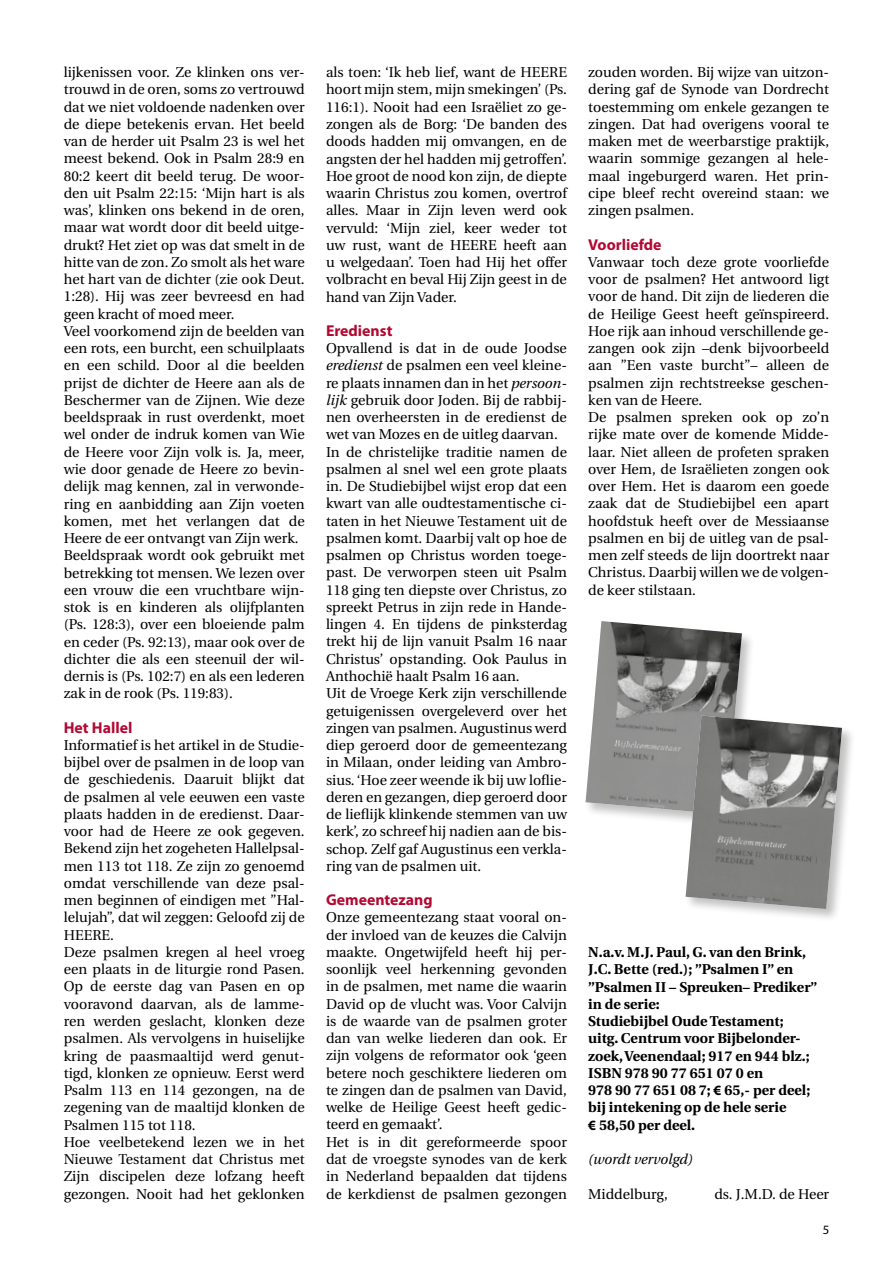
<style>
.page{position:relative;width:893px;height:1263px;background:#fff}
.page>*{position:absolute;margin:0;border:0;box-sizing:border-box;transform-origin:0 0}
.t1{font:700 15.75px "Myriad Pro";color:#b20933}
.t2{font:14.25px/17.2px "Utopia";color:#000}
.t3{font:700 14.25px/17.2px "Utopia";color:#000}
.t4{font:italic 14.25px "Utopia";color:#000}
.t5{font:12.75px "Myriad Pro";color:#000}
.s1{font-style:italic}
.s2{font-family:"Myriad Pro"}
</style>
<div class="page">
<div style="left:684px;top:714px;width:172px;height:209px;background:#000;opacity:.25"></div>
<svg style="left:585px;top:621px;width:257px;height:288px"></svg>
<img style="left:686px;top:716px;width:156px;height:193px">
<p class="t2" style="left:64px;top:64px;width:242px">lijkenissen voor. Ze klinken ons ver&shy;trouwd in de oren, soms zo vertrouwd dat we niet voldoende nadenken over de diepe betekenis ervan. Het beeld van de herder uit Psalm 23 is wel het meest bekend. Ook in Psalm 28:9 en 80:2 keert dit beeld terug. De woor&shy;den uit Psalm 22:15: ‘Mijn hart is als was’, klinken ons bekend in de oren, maar wat wordt door dit beeld uitge&shy;drukt? Het ziet op was dat smelt in de hitte van de zon. Zo smolt als het ware het hart van de dichter (zie ook Deut.<br>1:28). Hij was zeer bevreesd en had geen kracht of moed meer.<br>Veel voorkomend zijn de beelden van een rots, een burcht, een schuilplaats en een schild. Door al die beelden prijst de dichter de Heere aan als de Beschermer van de Zijnen. Wie deze beeldspraak in rust overdenkt, moet wel onder de indruk komen van Wie de Heere voor Zijn volk is. Ja, meer, wie door genade de Heere zo bevin&shy;delijk mag kennen, zal in verwonde&shy;ring en aanbidding aan Zijn voeten komen, met het verlangen dat de Heere de eer ontvangt van Zijn werk.<br>Beeldspraak wordt ook gebruikt met betrekking tot mensen. We lezen over een vrouw die een vruchtbare wijn&shy;stok is en kinderen als olijfplanten (Ps. 128:3), over een bloeiende palm en ceder (Ps. 92:13), maar ook over de dichter die als een steenuil der wil&shy;dernis is (Ps. 102:7) en als een lederen zak in de rook (Ps. 119:83).</p>
<p class="t1" style="left:64px;top:718px;width:70px">Het Hallel</p>
<p class="t2" style="left:64px;top:737px;width:242px">Informatief is het artikel in de Studie&shy;bijbel over de psalmen in de loop van de geschiedenis. Daaruit blijkt dat de psalmen al vele eeuwen een vaste plaats hadden in de eredienst. Daar&shy;voor had de Heere ze ook gegeven.<br>Bekend zijn het zogeheten Hallelpsal&shy;men 113 tot 118. Ze zijn zo genoemd omdat verschillende van deze psal&shy;men beginnen of eindigen met ”Hal&shy;lelujah”, dat wil zeggen: Geloofd zij de HEERE.<br>Deze psalmen kregen al heel vroeg een plaats in de liturgie rond Pasen.<br>Op de eerste dag van Pasen en op vooravond daarvan, als de lamme&shy;ren werden geslacht, klonken deze psalmen. Als vervolgens in huiselijke kring de paasmaaltijd werd genut&shy;tigd, klonken ze opnieuw. Eerst werd Psalm 113 en 114 gezongen, na de zegening van de maaltijd klonken de Psalmen 115 tot 118.<br>Hoe veelbetekend lezen we in het Nieuwe Testament dat Christus met Zijn discipelen deze lofzang heeft gezongen. Nooit had het geklonken</p>
<p class="t2" style="left:326px;top:64px;width:242px;text-align:justify">als toen: ‘Ik heb lief, want de HEERE hoort mijn stem, mijn smekingen’ (Ps.<br>116:1). Nooit had een Israëliet zo ge&shy;zongen als de Borg: ‘De banden des doods hadden mij omvangen, en de angsten der hel hadden mij getroffen’.<br>Hoe groot de nood kon zijn, de diepte waarin Christus zou komen, overtrof alles. Maar in Zijn leven werd ook vervuld: ‘Mijn ziel, keer weder tot uw rust, want de HEERE heeft aan u welgedaan’. Toen had Hij het offer volbracht en beval Hij Zijn geest in de hand van Zijn Vader.</p>
<p class="t1" style="left:326px;top:322px;width:68px">Eredienst</p>
<p class="t2" style="left:326px;top:340px;width:242px">Opvallend is dat in de oude Joodse <span class="s1">eredienst</span> de psalmen een veel kleine&shy;re plaats innamen dan in het <span class="s1">persoon&shy;lijk</span> gebruik door Joden. Bij de rabbij&shy;nen overheersten in de eredienst de wet van Mozes en de uitleg daarvan.<br>In de christelijke traditie namen de psalmen al snel wel een grote plaats in. De Studiebijbel wijst erop dat een kwart van alle oudtestamentische ci&shy;taten in het Nieuwe Testament uit de psalmen komt. Daarbij valt op hoe de psalmen op Christus worden toege&shy;past. De verworpen steen uit Psalm 118 ging ten diepste over Christus, zo spreekt Petrus in zijn rede in Hande&shy;lingen 4. En tijdens de pinksterdag trekt hij de lijn vanuit Psalm 16 naar Christus’ opstanding. Ook Paulus in Anthochië haalt Psalm 16 aan.<br>Uit de Vroege Kerk zijn verschillende getuigenissen overgeleverd over het zingen van psalmen. Augustinus werd diep geroerd door de gemeentezang in Milaan, onder leiding van Ambro&shy;sius. ‘Hoe zeer weende ik bij uw loflie&shy;deren en gezangen, diep geroerd door de lieflijk klinkende stemmen van uw kerk’, zo schreef hij nadien aan de bis&shy;schop. Zelf gaf Augustinus een verkla&shy;ring van de psalmen uit.</p>
<p class="t1" style="left:326px;top:891px;width:108px">Gemeentezang</p>
<p class="t2" style="left:326px;top:909px;width:242px">Onze gemeentezang staat vooral on&shy;der invloed van de keuzes die Calvijn maakte. Ongetwijfeld heeft hij per&shy;soonlijk veel herkenning gevonden in de psalmen, met name die waarin David op de vlucht was. Voor Calvijn is de waarde van de psalmen groter dan van welke liederen dan ook. Er zijn volgens de reformator ook ‘geen betere noch geschiktere liederen om te zingen dan de psalmen van David, welke de Heilige Geest heeft gedic&shy;teerd en gemaakt’.<br>Het is in dit gereformeerde spoor dat de vroegste synodes van de kerk in Nederland bepaalden dat tijdens de kerkdienst de psalmen gezongen</p>
<p class="t2" style="left:588px;top:64px;width:242px;text-align:justify">zouden worden. Bij wijze van uitzon&shy;dering gaf de Synode van Dordrecht toestemming om enkele gezangen te zingen. Dat had overigens vooral te maken met de weerbarstige praktijk, waarin sommige gezangen al hele&shy;maal ingeburgerd waren. Het prin&shy;cipe bleef recht overeind staan: we zingen psalmen.</p>
<p class="t1" style="left:588px;top:235px;width:75px">Voorliefde</p>
<p class="t2" style="left:588px;top:254px;width:242px">Vanwaar toch deze grote voorliefde voor de psalmen? Het antwoord ligt voor de hand. Dit zijn de liederen die de Heilige Geest heeft geïnspireerd.<br>Hoe rijk aan inhoud verschillende ge&shy;zangen ook zijn –denk bijvoorbeeld aan ”Een vaste burcht”– alleen de psalmen zijn rechtstreekse geschen&shy;ken van de Heere.<br>De psalmen spreken ook op zo’n rijke mate over de komende Midde&shy;laar. Niet alleen de profeten spraken over Hem, de Israëlieten zongen ook over Hem. Het is daarom een goede zaak dat de Studiebijbel een apart hoofdstuk heeft over de Messiaanse psalmen en bij de uitleg van de psal&shy;men zelf steeds de lijn doortrekt naar Christus. Daarbij willen we de volgen&shy;de keer stilstaan.</p>
<p class="t3" style="left:588px;top:944px;width:230px">N.a.v. M.J. Paul, G. van den Brink,<br>J.C. Bette (red.); ”Psalmen I” en ”Psalmen II – Spreuken– Prediker” in de serie:<br>Studiebijbel Oude Testament; uitg. Centrum voor Bijbelonder&shy;zoek, Veenendaal; 917 en 944 blz.;<br>ISBN 978 90 77 651 07 0 en<br>978 90 77 651 08 7; <span class="s2">€</span> 65,- per deel; bij intekening op de hele serie<br><span class="s2">€</span> 58,50 per deel.</p>
<p class="t4" style="left:588px;top:1151px;width:106px">(wordt vervolgd)</p>
<p class="t2" style="left:588px;top:1185px;width:81px">Middelburg,</p>
<p class="t2" style="left:714px;top:1185px;width:116px">ds. J.M.D. de Heer</p>
<p class="t5" style="left:823px;top:1222px;width:8px">5</p>
</div>
